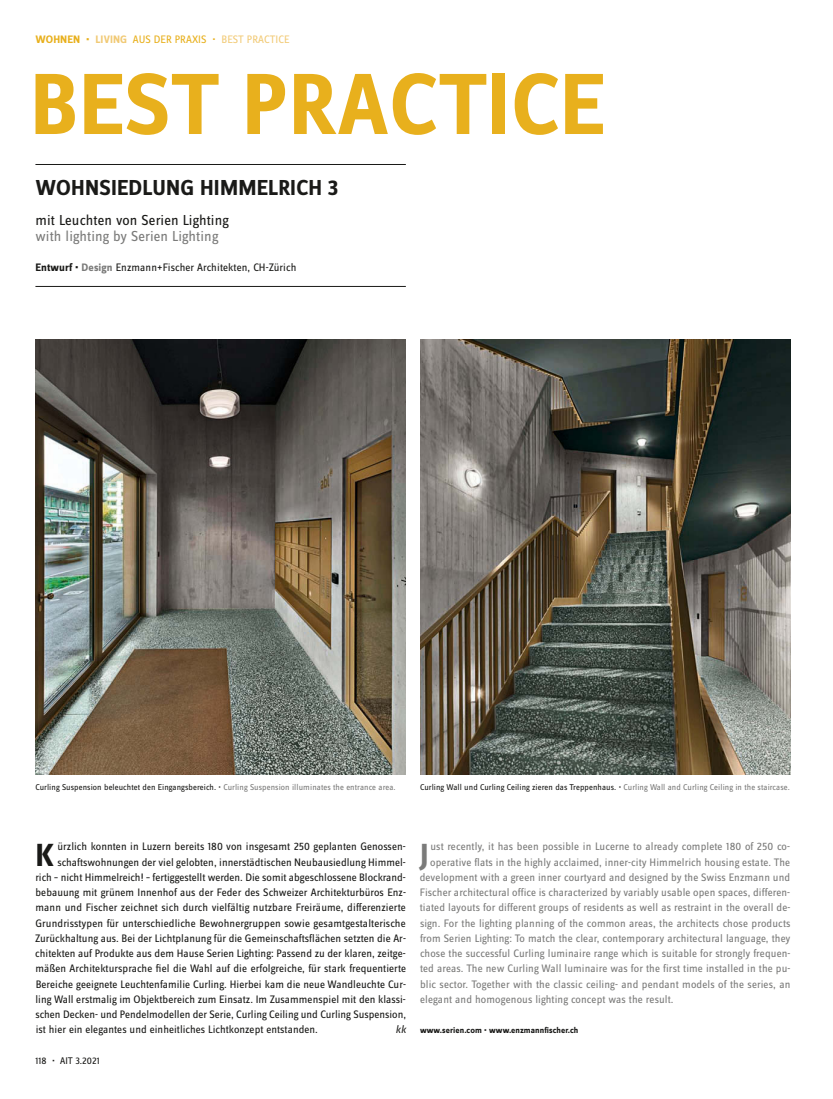
<style>
.page{position:relative;width:833px;height:1099px;background:#fff}
.page>*{position:absolute;margin:0;border:0;box-sizing:border-box;transform-origin:0 0}
.t1{font:700 90px "Zine Sans Dis";letter-spacing:.01em;color:#e8b01d}
.t2{font:700 33.25px "Zine Sans Dis";color:#1a1a18}
.t3{font:700 33.25px "Zine Sans Dis";color:#7b7b7a}
.t4{font:700 22.5px "Zine Sans Dis";letter-spacing:.01em;color:#1a1a18}
.t5{font:15px "Zine Sans Dis";letter-spacing:.01em;color:#1a1a18}
.t6{font:15px "Zine Sans Dis";letter-spacing:.01em;color:#7b7b7a}
.t7{font:11.25px "Zine Sans Dis";letter-spacing:.005em;color:#1a1a18}
.t8{font:11.25px "Zine Sans Dis";letter-spacing:.01em;color:#7b7b7a}
.t9{font:11.25px "Zine Sans Dis";letter-spacing:.01em;color:#e8b01d}
.t10{font:italic 11.25px "Zine Sans Dis";color:#1a1a18}
.t11{font:10px "Zine Sans Dis";letter-spacing:.01em;color:#1a1a18}
.t12{font:8.75px "Zine Sans Dis";letter-spacing:.01em;color:#1a1a18}
.t13{font:700 8.75px "Zine Sans Dis";letter-spacing:.01em;color:#1a1a18}
.s1{font-weight:700}
.s2{font-weight:700;color:#f1ca76}
.s3{color:#f2cb78}
.s4{font-weight:700;color:#7b7b7a}
.s5{color:#7b7b7a}
</style>
<div class="page">
<hr style="left:35px;top:164px;width:371px;height:1px;background:#1a1a18">
<hr style="left:35px;top:286px;width:371px;height:1px;background:#1a1a18">
<img style="left:35px;top:339px;width:371px;height:435px">
<img style="left:420px;top:339px;width:370px;height:435px">
<p class="t9" style="left:35px;top:34px;width:255px"><span class="s1">WOHNEN •</span> <span class="s2">LIVING</span> AUS DER PRAXIS • <span class="s3">BEST PRACTICE</span></p>
<h1 class="t1" style="left:30px;top:58px;width:576px">BEST PRACTICE</h1>
<h3 class="t4" style="left:35px;top:176px;width:304px">WOHNSIEDLUNG HIMMELRICH 3</h3>
<h3 class="t5" style="left:35px;top:213px;width:195px">mit Leuchten von Serien Lighting</h3>
<h3 class="t6" style="left:35px;top:229px;width:184px">with lighting by Serien Lighting</h3>
<p class="t7" style="left:35px;top:262px;width:262px"><span class="s1">Entwurf •</span> <span class="s4">Design</span> Enzmann+Fischer Architekten, CH-Zürich</p>
<p class="t12" style="left:35px;top:782px;width:362px">Curling Suspension beleuchtet den Eingangsbereich. • <span class="s5">Curling Suspension illuminates the entrance area.</span></p>
<p class="t12" style="left:420px;top:782px;width:371px">Curling Wall und Curling Ceiling zieren das Treppenhaus. • <span class="s5">Curling Wall and Curling Ceiling in the staircase.</span></p>
<h2 class="t2" style="left:35px;top:837px;width:20px">K</h2>
<p class="t8" style="left:430px;top:841px;width:361px">ust recently, it has been possible in Lucerne to already complete 180 of 250 co-</p>
<p class="t7" style="left:57px;top:841px;width:350px">ürzlich konnten in Luzern bereits 180 von insgesamt 250 geplanten Genossen-</p>
<p class="t7" style="left:57px;top:856px;width:350px">schaftswohnungen der viel gelobten, innerstädtischen Neubausiedlung Himmel-</p>
<p class="t7" style="left:35px;top:871px;width:372px">rich – nicht Himmelreich! – fertiggestellt werden. Die somit abgeschlossene Blockrand-</p>
<p class="t7" style="left:35px;top:887px;width:372px">bebauung mit grünem Innenhof aus der Feder des Schweizer Architekturbüros Enz-</p>
<p class="t7" style="left:35px;top:902px;width:372px">mann und Fischer zeichnet sich durch vielfältig nutzbare Freiräume, differenzierte</p>
<p class="t7" style="left:35px;top:917px;width:372px">Grundrisstypen für unterschiedliche Bewohnergruppen sowie gesamtgestalterische</p>
<p class="t7" style="left:35px;top:932px;width:372px">Zurückhaltung aus. Bei der Lichtplanung für die Gemeinschaftsflächen setzten die Ar-</p>
<p class="t7" style="left:35px;top:948px;width:372px">chitekten auf Produkte aus dem Hause Serien Lighting: Passend zu der klaren, zeitge-</p>
<p class="t7" style="left:35px;top:963px;width:372px">mäßen Architektursprache fiel die Wahl auf die erfolgreiche, für stark frequentierte</p>
<p class="t7" style="left:36px;top:978px;width:372px">Bereiche geeignete Leuchtenfamilie Curling. Hierbei kam die neue Wandleuchte Cur-</p>
<p class="t7" style="left:35px;top:993px;width:372px">ling Wall erstmalig im Objektbereich zum Einsatz. Im Zusammenspiel mit den klassi-</p>
<p class="t7" style="left:35px;top:1009px;width:372px">schen Decken- und Pendelmodellen der Serie, Curling Ceiling und Curling Suspension,</p>
<p class="t7" style="left:36px;top:1024px;width:284px">ist hier ein elegantes und einheitliches Lichtkonzept entstanden.</p>
<p class="t10" style="left:395px;top:1024px;width:12px">kk</p>
<h2 class="t3" style="left:420px;top:837px;width:10px">J</h2>
<p class="t8" style="left:430px;top:856px;width:361px">operative flats in the highly acclaimed, inner-city Himmelrich housing estate. The</p>
<p class="t8" style="left:420px;top:871px;width:372px">development with a green inner courtyard and designed by the Swiss Enzmann und</p>
<p class="t8" style="left:420px;top:887px;width:372px">Fischer architectural office is characterized by variably usable open spaces, differen-</p>
<p class="t8" style="left:420px;top:902px;width:372px">tiated layouts for different groups of residents as well as restraint in the overall de-</p>
<p class="t8" style="left:420px;top:917px;width:372px">sign. For the lighting planning of the common areas, the architects chose products</p>
<p class="t8" style="left:420px;top:932px;width:372px">from Serien Lighting: To match the clear, contemporary architectural language, they</p>
<p class="t8" style="left:420px;top:948px;width:372px">chose the successful Curling luminaire range which is suitable for strongly frequen-</p>
<p class="t8" style="left:420px;top:963px;width:372px">ted areas. The new Curling Wall luminaire was for the first time installed in the pu-</p>
<p class="t8" style="left:420px;top:978px;width:372px">blic sector. Together with the classic ceiling- and pendant models of the series, an</p>
<p class="t8" style="left:420px;top:993px;width:255px">elegant and homogenous lighting concept was the result.</p>
<p class="t13" style="left:420px;top:1026px;width:160px">www.serien.com • www.enzmannfischer.ch</p>
<p class="t11" style="left:35px;top:1055px;width:66px">118 • AIT 3.2021</p>
</div>
